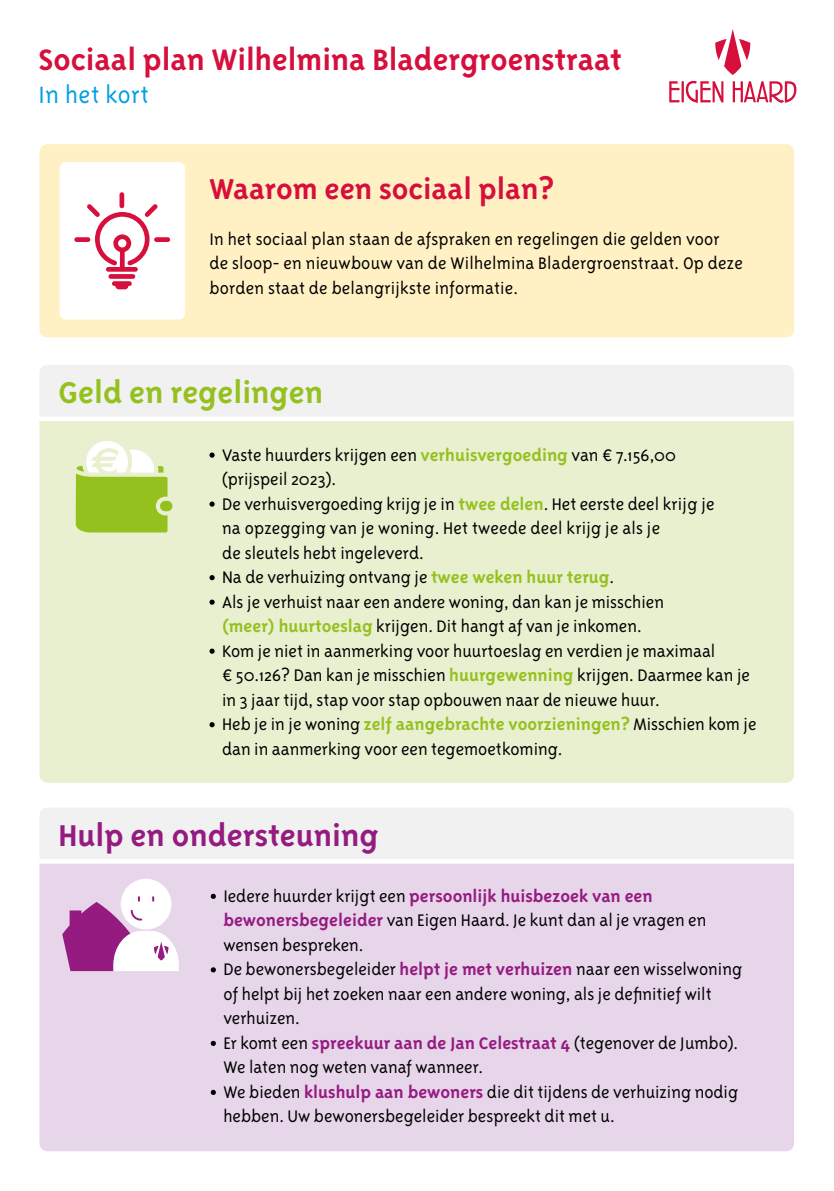
<style>
.page{position:relative;width:834px;height:1191px;background:#fff}
.page>*{position:absolute;margin:0;border:0;box-sizing:border-box;transform-origin:0 0}
.t1{font:700 34.58px "Triplex Sans OT";color:#951b81}
.t2{font:700 34.58px "Triplex Sans OT";color:#95c11f}
.t3{font:700 33.95px "Triplex Sans OT";color:#d60f3c}
.t4{font:700 32.9px "Triplex Sans OT";color:#d60f3c}
.t5{font:300 27.09px "Triplex Sans OT";letter-spacing:.02em;color:#009fe3}
.t6{font:300 19.25px/24.5px "Triplex Sans OT";color:#000}
.s1{font-weight:700;color:#95c11f}
.s2{font-weight:700;color:#951b81}
</style>
<div class="page">
<svg style="left:669px;top:29px;width:127px;height:74px"></svg>
<div style="left:39px;top:144px;width:754px;height:193px;background:#fff1c4;border-radius:8px"></div>
<div style="left:60px;top:162px;width:125px;height:157px;background:#fff;border-radius:6px"></div>
<div style="left:108px;top:274px;width:27px;height:5px;background:#d60f3c;border-radius:2px"></div>
<svg style="left:112px;top:281px;width:20px;height:8px"></svg>
<div style="left:119px;top:192px;width:5px;height:16px;background:#d60f3c;border-radius:2px"></div>
<div style="left:74px;top:237px;width:16px;height:5px;background:#d60f3c;border-radius:2px"></div>
<svg style="left:87px;top:204px;width:71px;height:68px"></svg>
<div style="left:154px;top:237px;width:16px;height:5px;background:#d60f3c;border-radius:2px"></div>
<div style="left:39px;top:421px;width:754px;height:361px;background:#e8f0d0"></div>
<svg style="left:209px;top:452px;width:6px;height:6px"></svg>
<svg style="left:209px;top:501px;width:6px;height:6px"></svg>
<svg style="left:209px;top:575px;width:6px;height:5px"></svg>
<svg style="left:209px;top:599px;width:6px;height:6px"></svg>
<svg style="left:209px;top:648px;width:6px;height:6px"></svg>
<svg style="left:209px;top:722px;width:6px;height:5px"></svg>
<svg style="left:76px;top:441px;width:96px;height:92px;background:#bbd670"></svg>
<div style="left:40px;top:365px;width:753px;height:51px;background:#f1f1f1"></div>
<div style="left:40px;top:808px;width:753px;height:51px;background:#f1f1f1"></div>
<div style="left:39px;top:863px;width:754px;height:288px;background:#e7d5ea"></div>
<svg style="left:211px;top:893px;width:5px;height:6px"></svg>
<svg style="left:211px;top:967px;width:5px;height:5px"></svg>
<svg style="left:211px;top:1040px;width:5px;height:6px"></svg>
<svg style="left:211px;top:1089px;width:5px;height:6px"></svg>
<div style="left:121px;top:878px;width:50px;height:51px;background:#fff;border-radius:50%"></div>
<svg style="left:62px;top:897px;width:123px;height:85px"></svg>
<h2 class="t3" style="left:39px;top:41px;width:584px">Sociaal plan Wilhelmina Bladergroenstraat</h2>
<h3 class="t5" style="left:39px;top:80px;width:112px">In het kort</h3>
<h3 class="t4" style="left:209px;top:170px;width:346px">Waarom een sociaal plan?</h3>
<p class="t6" style="left:209px;top:226px;width:535px">In het sociaal plan staan de afspraken en regelingen die gelden voor de sloop- en nieuwbouw van de Wilhelmina Bladergroenstraat. Op deze borden staat de belangrijkste informatie.</p>
<h1 class="t2" style="left:59px;top:373px;width:266px">Geld en regelingen</h1>
<p class="t6" style="left:222px;top:442px;width:536px">Vaste huurders krijgen een <span class="s1">verhuisvergoeding</span> van € 7.156,00<br>(prijspeil 2023).<br>De verhuisvergoeding krijg je in <span class="s1">twee delen</span>. Het eerste deel krijg je<br>na opzegging van je woning. Het tweede deel krijg je als je<br>de sleutels hebt ingeleverd.<br>Na de verhuizing ontvang je <span class="s1">twee weken huur terug</span>.<br>Als je verhuist naar een andere woning, dan kan je misschien<br><span class="s1">(meer) huurtoeslag</span> krijgen. Dit hangt af van je inkomen.<br>Kom je niet in aanmerking voor huurtoeslag en verdien je maximaal<br>€ 50.126? Dan kan je misschien <span class="s1">huurgewenning</span> krijgen. Daarmee kan je in 3 jaar tijd, stap voor stap opbouwen naar de nieuwe huur.<br>Heb je in je woning <span class="s1">zelf aangebrachte voorzieningen?</span> Misschien kom je dan in aanmerking voor een tegemoetkoming.</p>
<h1 class="t1" style="left:59px;top:815px;width:321px">Hulp en ondersteuning</h1>
<p class="t6" style="left:223px;top:883px;width:520px">Iedere huurder krijgt een <span class="s2">persoonlijk huisbezoek van een bewonersbegeleider</span> van Eigen Haard. Je kunt dan al je vragen en wensen bespreken.<br>De bewonersbegeleider <span class="s2">helpt je met verhuizen</span> naar een wisselwoning of helpt bij het zoeken naar een andere woning, als je definitief wilt verhuizen.<br>Er komt een <span class="s2">spreekuur aan de Jan Celestraat 4</span> (tegenover de Jumbo).<br>We laten nog weten vanaf wanneer.<br>We bieden <span class="s2">klushulp aan bewoners</span> die dit tijdens de verhuizing nodig hebben. Uw bewonersbegeleider bespreekt dit met u.</p>
</div>
